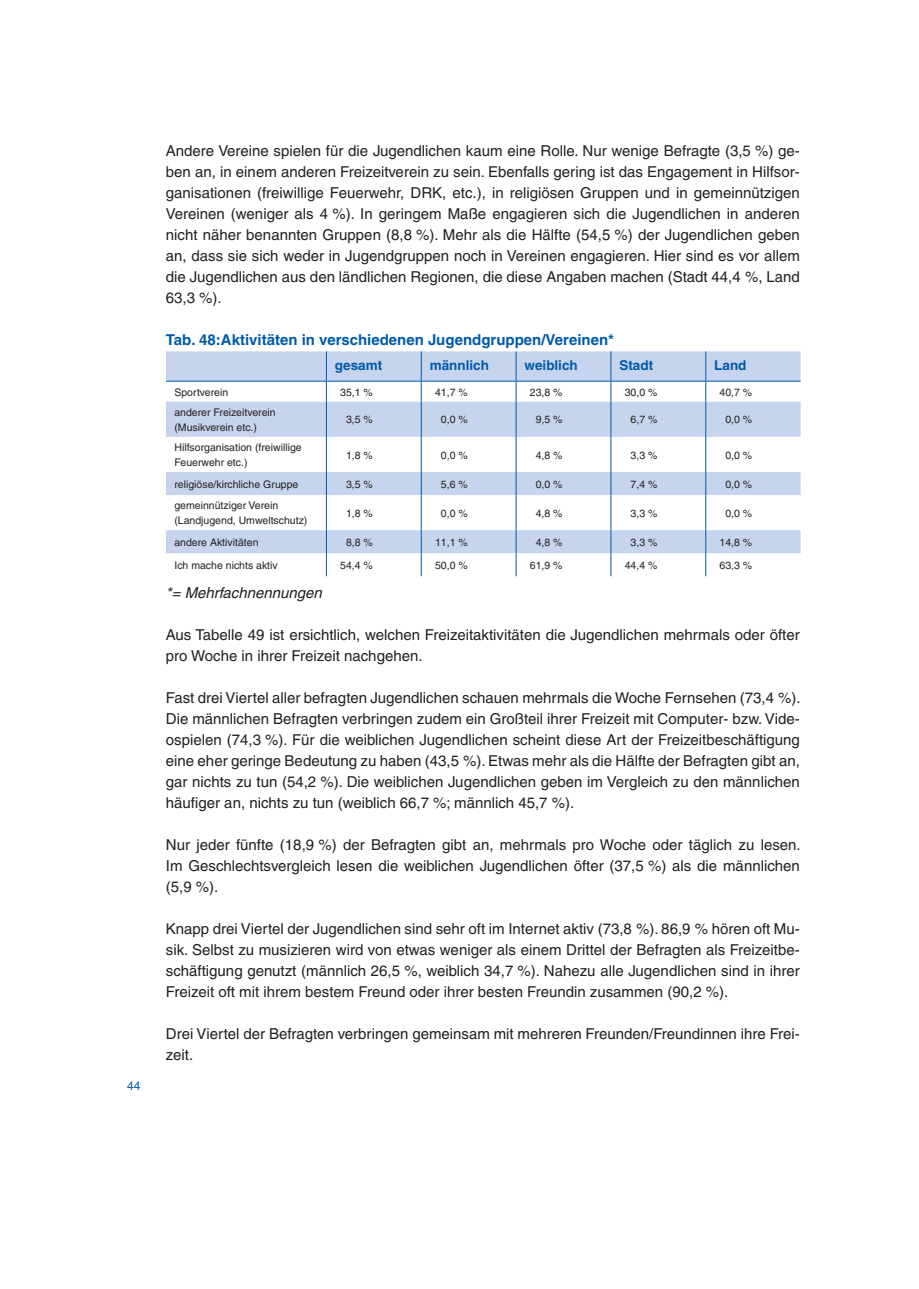
<style>
.page{position:relative;width:919px;height:1289px;background:#fff}
.page>*{position:absolute;margin:0;border:0;box-sizing:border-box;transform-origin:0 0}
.t1{font:15px/21px "Helvetica";color:#231f20;text-align:justify}
.t2{font:700 15px "Helvetica";color:#015aaa}
.t3{font:italic 15px "Helvetica";color:#231f20}
.t4{font:700 13.5px "Helvetica";color:#015aaa}
.t5{font:12px "Helvetica";color:#015aaa}
.t6{font:10.5px/15px "Helvetica";color:#231f20}
</style>
<div class="page">
<svg style="left:166px;top:351px;width:634px;height:202px;fill:#c6d5ed"></svg>
<svg style="left:326px;top:382px;width:1px;height:20px"></svg>
<svg style="left:421px;top:382px;width:1px;height:20px"></svg>
<hr style="left:326px;top:402px;width:1px;height:35px;background:#015aaa">
<hr style="left:421px;top:402px;width:1px;height:35px;background:#015aaa">
<hr style="left:326px;top:437px;width:1px;height:35px;background:#015aaa">
<hr style="left:421px;top:437px;width:1px;height:35px;background:#015aaa">
<svg style="left:326px;top:472px;width:1px;height:23px"></svg>
<svg style="left:421px;top:472px;width:1px;height:23px"></svg>
<hr style="left:326px;top:495px;width:1px;height:35px;background:#015aaa">
<hr style="left:421px;top:495px;width:1px;height:35px;background:#015aaa">
<svg style="left:326px;top:530px;width:1px;height:46px"></svg>
<svg style="left:421px;top:530px;width:1px;height:46px"></svg>
<hr style="left:326px;top:351px;width:1px;height:30px;background:#015aaa">
<hr style="left:421px;top:351px;width:1px;height:30px;background:#015aaa">
<hr style="left:166px;top:381px;width:160px;height:1px;background:#015aaa">
<hr style="left:326px;top:381px;width:95px;height:1px;background:#015aaa">
<hr style="left:421px;top:381px;width:95px;height:1px;background:#015aaa">
<hr style="left:705px;top:381px;width:95px;height:1px;background:#015aaa">
<svg style="left:515px;top:381px;width:1px;height:21px"></svg>
<svg style="left:610px;top:382px;width:1px;height:20px"></svg>
<svg style="left:705px;top:381px;width:1px;height:21px"></svg>
<hr style="left:515px;top:402px;width:1px;height:35px;background:#015aaa">
<hr style="left:610px;top:402px;width:1px;height:35px;background:#015aaa">
<hr style="left:705px;top:402px;width:1px;height:35px;background:#015aaa">
<hr style="left:515px;top:437px;width:1px;height:35px;background:#015aaa">
<hr style="left:610px;top:437px;width:1px;height:35px;background:#015aaa">
<hr style="left:705px;top:437px;width:1px;height:35px;background:#015aaa">
<svg style="left:515px;top:472px;width:1px;height:23px"></svg>
<svg style="left:610px;top:472px;width:1px;height:23px"></svg>
<svg style="left:705px;top:472px;width:1px;height:23px"></svg>
<hr style="left:515px;top:495px;width:1px;height:35px;background:#015aaa">
<hr style="left:610px;top:495px;width:1px;height:35px;background:#015aaa">
<hr style="left:705px;top:495px;width:1px;height:35px;background:#015aaa">
<svg style="left:515px;top:530px;width:1px;height:46px"></svg>
<svg style="left:610px;top:530px;width:1px;height:46px"></svg>
<svg style="left:705px;top:530px;width:1px;height:46px"></svg>
<hr style="left:515px;top:351px;width:1px;height:30px;background:#015aaa">
<hr style="left:610px;top:351px;width:1px;height:30px;background:#015aaa">
<hr style="left:705px;top:351px;width:1px;height:30px;background:#015aaa">
<hr style="left:516px;top:381px;width:95px;height:1px;background:#015aaa">
<hr style="left:611px;top:381px;width:94px;height:1px;background:#015aaa">
<p class="t5" style="left:127px;top:1078px;width:15px">44</p>
<p class="t1" style="left:166px;top:140px;width:635px">Andere Vereine spielen für die Jugendlichen kaum eine Rolle. Nur wenige Befragte (3,5 %) ge&shy;ben an, in einem anderen Freizeitverein zu sein. Ebenfalls gering ist das Engagement in Hilfsor&shy;ganisationen (freiwillige Feuerwehr, DRK, etc.), in religiösen Gruppen und in gemeinnützigen Vereinen (weniger als 4 %). In geringem Maße engagieren sich die Jugendlichen in anderen nicht näher benannten Gruppen (8,8 %). Mehr als die Hälfte (54,5 %) der Jugendlichen geben an, dass sie sich weder in Jugendgruppen noch in Vereinen engagieren. Hier sind es vor allem die Jugendlichen aus den ländlichen Regionen, die diese Angaben machen (Stadt 44,4 %, Land 63,3 %).</p>
<p class="t2" style="left:166px;top:331px;width:449px">Tab. 48:Aktivitäten in verschiedenen Jugendgruppen/Vereinen*</p>
<p class="t4" style="left:335px;top:357px;width:49px">gesamt</p>
<p class="t4" style="left:429px;top:357px;width:61px">männlich</p>
<p class="t4" style="left:524px;top:357px;width:55px">weiblich</p>
<p class="t4" style="left:619px;top:357px;width:35px">Stadt</p>
<p class="t4" style="left:714px;top:357px;width:34px">Land</p>
<p class="t6" style="left:174px;top:384px;width:55px">Sportverein</p>
<p class="t6" style="left:340px;top:384px;width:34px">35,1 %</p>
<p class="t6" style="left:435px;top:384px;width:34px">41,7 %</p>
<p class="t6" style="left:530px;top:384px;width:34px">23,8 %</p>
<p class="t6" style="left:624px;top:384px;width:34px">30,0 %</p>
<p class="t6" style="left:719px;top:384px;width:34px">40,7 %</p>
<p class="t6" style="left:174px;top:404px;width:103px">anderer Freizeitverein (Musikverein etc.)</p>
<p class="t6" style="left:346px;top:412px;width:28px">3,5 %</p>
<p class="t6" style="left:441px;top:412px;width:28px">0,0 %</p>
<p class="t6" style="left:535px;top:412px;width:28px">9,5 %</p>
<p class="t6" style="left:630px;top:412px;width:28px">6,7 %</p>
<p class="t6" style="left:725px;top:412px;width:28px">0,0 %</p>
<p class="t6" style="left:174px;top:440px;width:129px">Hilfsorganisation (freiwillige<br>Feuerwehr etc.)</p>
<p class="t6" style="left:346px;top:447px;width:28px">1,8 %</p>
<p class="t6" style="left:441px;top:447px;width:28px">0,0 %</p>
<p class="t6" style="left:535px;top:447px;width:28px">4,8 %</p>
<p class="t6" style="left:630px;top:447px;width:28px">3,3 %</p>
<p class="t6" style="left:725px;top:447px;width:28px">0,0 %</p>
<p class="t6" style="left:174px;top:476px;width:125px">religiöse/kirchliche Gruppe</p>
<p class="t6" style="left:346px;top:476px;width:28px">3,5 %</p>
<p class="t6" style="left:441px;top:476px;width:28px">5,6 %</p>
<p class="t6" style="left:535px;top:476px;width:28px">0,0 %</p>
<p class="t6" style="left:630px;top:476px;width:28px">7,4 %</p>
<p class="t6" style="left:725px;top:476px;width:28px">0,0 %</p>
<p class="t6" style="left:174px;top:498px;width:134px">gemeinnütziger Verein (Landjugend, Umweltschutz)</p>
<p class="t6" style="left:346px;top:505px;width:28px">1,8 %</p>
<p class="t6" style="left:441px;top:505px;width:28px">0,0 %</p>
<p class="t6" style="left:535px;top:505px;width:28px">4,8 %</p>
<p class="t6" style="left:630px;top:505px;width:28px">3,3 %</p>
<p class="t6" style="left:725px;top:505px;width:28px">0,0 %</p>
<p class="t6" style="left:174px;top:534px;width:86px">andere Aktivitäten</p>
<p class="t6" style="left:346px;top:534px;width:28px">8,8 %</p>
<p class="t6" style="left:435px;top:534px;width:34px">11,1 %</p>
<p class="t6" style="left:535px;top:534px;width:28px">4,8 %</p>
<p class="t6" style="left:630px;top:534px;width:28px">3,3 %</p>
<p class="t6" style="left:719px;top:534px;width:34px">14,8 %</p>
<p class="t6" style="left:174px;top:557px;width:105px">Ich mache nichts aktiv</p>
<p class="t6" style="left:340px;top:557px;width:34px">54,4 %</p>
<p class="t6" style="left:435px;top:557px;width:34px">50,0 %</p>
<p class="t6" style="left:530px;top:557px;width:34px">61,9 %</p>
<p class="t6" style="left:624px;top:557px;width:34px">44,4 %</p>
<p class="t6" style="left:719px;top:557px;width:34px">63,3 %</p>
<p class="t3" style="left:166px;top:583px;width:157px">*= Mehrfachnennungen</p>
<p class="t1" style="left:166px;top:623px;width:635px">Aus Tabelle 49 ist ersichtlich, welchen Freizeitaktivitäten die Jugendlichen mehrmals oder öfter pro Woche in ihrer Freizeit nachgehen.</p>
<p class="t1" style="left:166px;top:686px;width:636px">Fast drei Viertel aller befragten Jugendlichen schauen mehrmals die Woche Fernsehen (73,4 %).<br>Die männlichen Befragten verbringen zudem ein Großteil ihrer Freizeit mit Computer- bzw. Vide&shy;ospielen (74,3 %). Für die weiblichen Jugendlichen scheint diese Art der Freizeitbeschäftigung eine eher geringe Bedeutung zu haben (43,5 %). Etwas mehr als die Hälfte der Befragten gibt an, gar nichts zu tun (54,2 %). Die weiblichen Jugendlichen geben im Vergleich zu den männlichen häufiger an, nichts zu tun (weiblich 66,7 %; männlich 45,7 %).</p>
<p class="t1" style="left:166px;top:833px;width:636px">Nur jeder fünfte (18,9 %) der Befragten gibt an, mehrmals pro Woche oder täglich zu lesen.<br>Im Geschlechtsvergleich lesen die weiblichen Jugendlichen öfter (37,5 %) als die männlichen (5,9 %).</p>
<p class="t1" style="left:166px;top:917px;width:635px">Knapp drei Viertel der Jugendlichen sind sehr oft im Internet aktiv (73,8 %). 86,9 % hören oft Mu&shy;sik. Selbst zu musizieren wird von etwas weniger als einem Drittel der Befragten als Freizeitbe&shy;schäftigung genutzt (männlich 26,5 %, weiblich 34,7 %). Nahezu alle Jugendlichen sind in ihrer Freizeit oft mit ihrem bestem Freund oder ihrer besten Freundin zusammen (90,2 %).</p>
<p class="t1" style="left:166px;top:1022px;width:635px">Drei Viertel der Befragten verbringen gemeinsam mit mehreren Freunden/Freundinnen ihre Frei&shy;zeit.</p>
</div>
